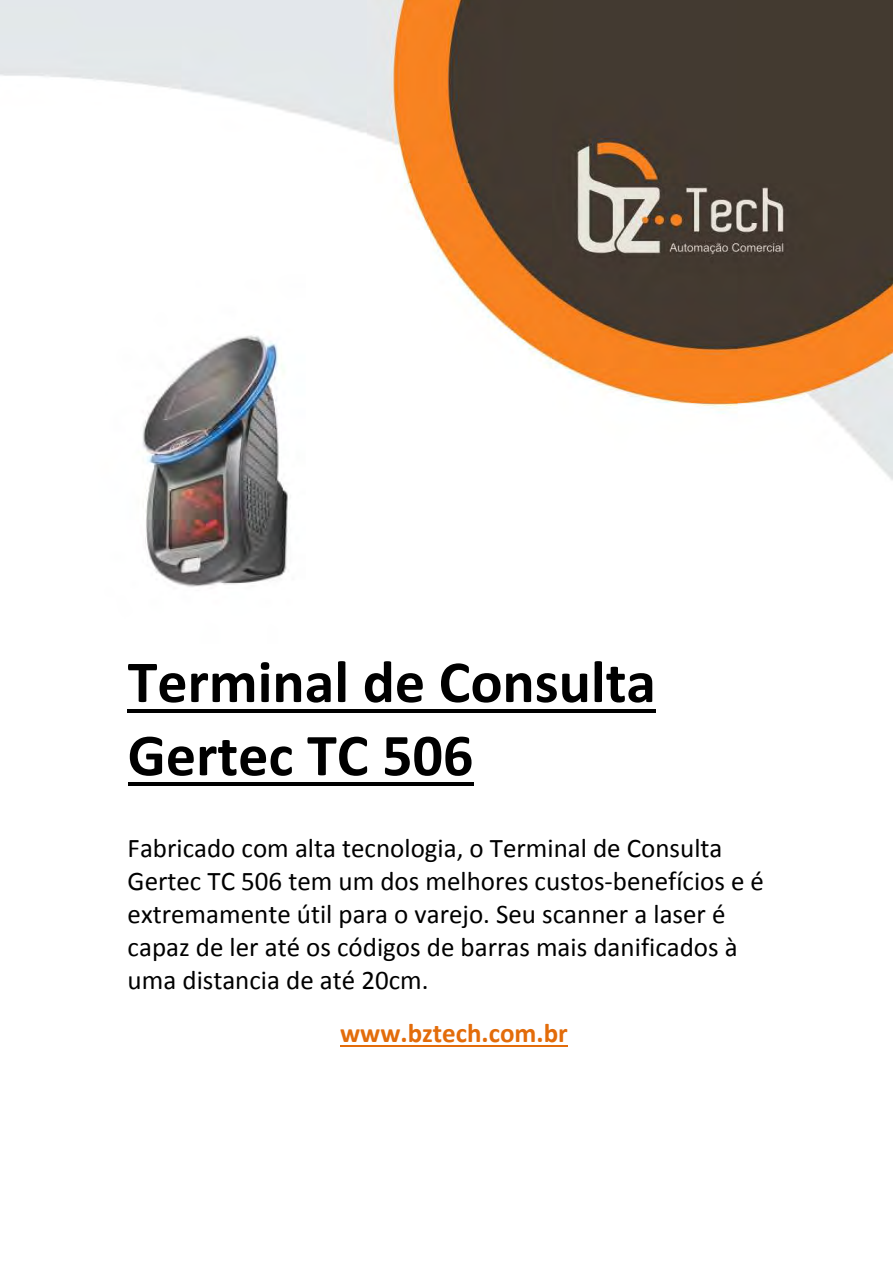
<style>
.page{position:relative;width:893px;height:1263px;background:#fff}
.page>*{position:absolute;margin:0;border:0;box-sizing:border-box;transform-origin:0 0}
.t1{font:700 60px/73.2px "Calibri";color:#000}
.t2{font:27px/33px "Calibri";color:#000}
.t3{font:700 27px "Calibri";color:#e36c0a}
</style>
<div class="page">
<img style="left:0;top:0;width:893px;height:786px">
<hr style="left:128px;top:709px;width:528px;height:4px;background:#000">
<hr style="left:128px;top:782px;width:345px;height:4px;background:#000">
<hr style="left:340px;top:1045px;width:228px;height:2px;background:#e36c0a">
<img style="left:17px;top:231px;width:413px;height:413px">
<h1 class="t1" style="left:128px;top:650px;width:530px">Terminal de Consulta<br>Gertec TC 506</h1>
<p class="t2" style="left:128px;top:834px;width:638px">Fabricado com alta tecnologia, o Terminal de Consulta Gertec TC 506 tem um dos melhores custos-benefícios e é extremamente útil para o varejo. Seu scanner a laser é capaz de ler até os códigos de barras mais danificados à uma distancia de até 20cm.</p>
<p class="t3" style="left:340px;top:1022px;width:229px">www.bztech.com.br</p>
</div>
